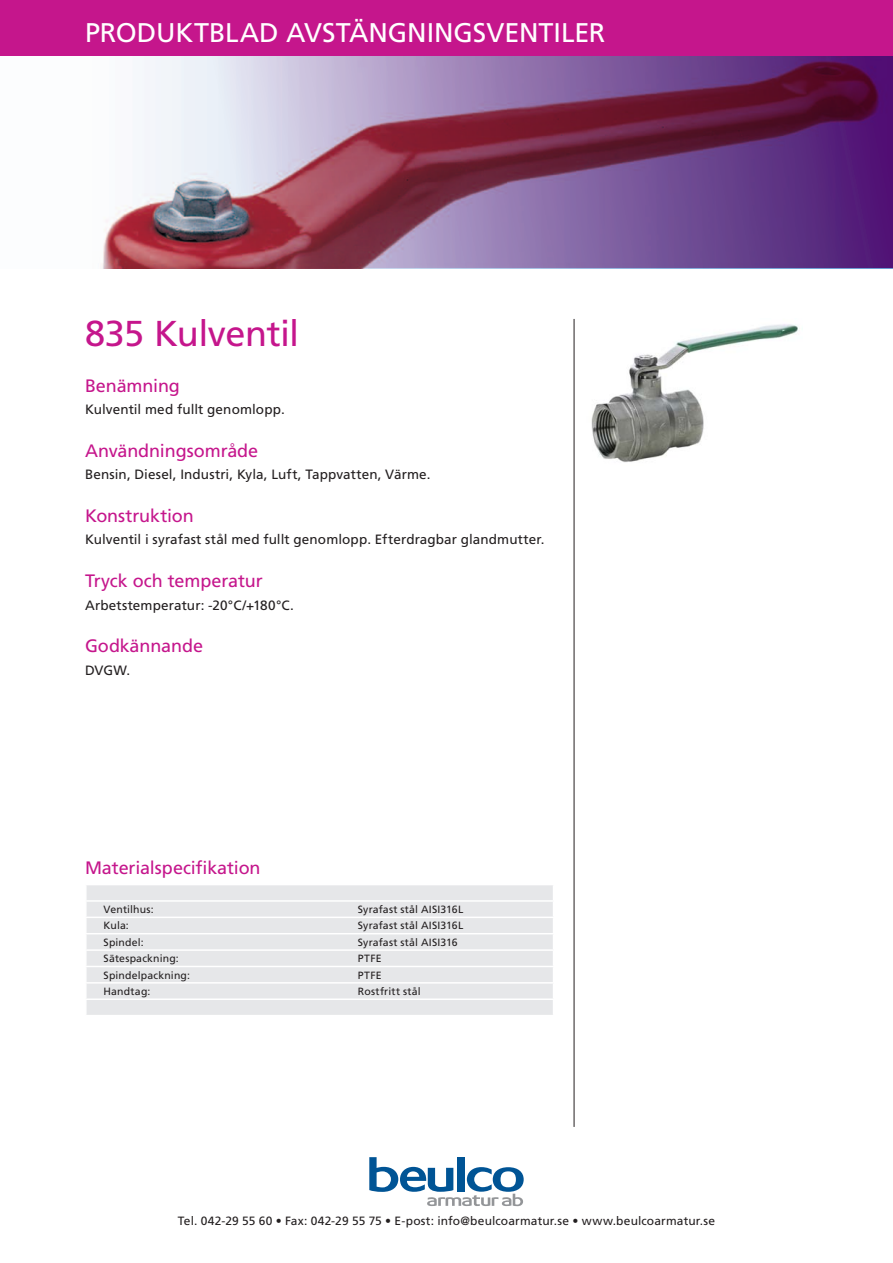
<style>
.page{position:relative;width:893px;height:1263px;background:#fff}
.page>*{position:absolute;margin:0;border:0;box-sizing:border-box;transform-origin:0 0}
.Artikelgrupp{font:36px "Frutiger LT Std";letter-spacing:-.015em;color:#c5168c}
.Produktgruppsrubrik{font:27px "Frutiger LT Std";color:#fff}
.Mellanrubrik{font:18px "Frutiger LT Std";letter-spacing:-.005em;color:#c5168c}
.Materialspecrubrik{font:18px "Frutiger LT Std";letter-spacing:-.01em;color:#c5168c}
.Brödtext{font:13.5px "Frutiger LT Std";letter-spacing:.01em;color:#231f20}
.Adresstext{font:12px "Frutiger LT Std";letter-spacing:.01em;color:#231f20}
.MaterialspecText{font:10.5px "Frutiger LT Std";letter-spacing:.02em;color:#231f20}
</style>
<div class="page">
<svg style="left:0;top:55px;width:893px;height:213px"></svg>
<div style="left:0;top:0;width:893px;height:55px;background:#c5168c"></div>
<svg style="left:369px;top:1157px;width:155px;height:49px"></svg>
<hr style="left:574px;top:319px;width:1px;height:808px;background:#231f20">
<div style="left:87px;top:885px;width:466px;height:130px;background:#e6e7e9"></div>
<hr style="left:85px;top:900px;width:469px;height:2px;background:#fff">
<hr style="left:85px;top:916px;width:469px;height:2px;background:#fff">
<hr style="left:85px;top:933px;width:469px;height:1px;background:#fff">
<hr style="left:85px;top:949px;width:469px;height:2px;background:#fff">
<hr style="left:85px;top:966px;width:469px;height:1px;background:#fff">
<hr style="left:85px;top:982px;width:469px;height:1px;background:#fff">
<hr style="left:85px;top:998px;width:469px;height:2px;background:#fff">
<svg style="left:86px;top:885px;width:1px;height:130px"></svg>
<img style="left:591px;top:324px;width:207px;height:139px">
<p class="Produktgruppsrubrik" style="left:85px;top:16px;width:491px">PRODUKTBLAD Avstängningsventiler</p>
<p class="Artikelgrupp" style="left:85px;top:312px;width:216px">835 Kulventil</p>
<p class="Mellanrubrik" style="left:85px;top:375px;width:96px">Benämning</p>
<p class="Brödtext" style="left:85px;top:402px;width:201px">Kulventil med fullt genomlopp.</p>
<p class="Mellanrubrik" style="left:85px;top:440px;width:175px">Användningsområde</p>
<p class="Brödtext" style="left:85px;top:467px;width:347px">Bensin, Diesel, I ndustri, Kyla, Luft, Tappvatten, Värme.</p>
<p class="Mellanrubrik" style="left:85px;top:505px;width:110px">Konstruktion</p>
<p class="Brödtext" style="left:85px;top:532px;width:461px">Kulventil i syrafast stål med fullt genomlopp. Efterdragbar glandmutter.</p>
<p class="Mellanrubrik" style="left:85px;top:570px;width:179px">Tryck och temperatur</p>
<p class="Brödtext" style="left:85px;top:597px;width:210px">Arbetstemperatur: -20°C/+180°C.</p>
<p class="Mellanrubrik" style="left:85px;top:636px;width:120px">Godkännande</p>
<p class="Brödtext" style="left:85px;top:662px;width:47px">DVG W.</p>
<p class="Materialspecrubrik" style="left:85px;top:857px;width:177px">Materialspecifikation</p>
<p class="MaterialspecText" style="left:104px;top:903px;width:52px">Ventilhus:</p>
<p class="MaterialspecText" style="left:358px;top:903px;width:107px">Syrafast stål AISI 316L</p>
<p class="MaterialspecText" style="left:104px;top:920px;width:27px">Kula:</p>
<p class="MaterialspecText" style="left:358px;top:920px;width:107px">Syrafast stål AISI 316L</p>
<p class="MaterialspecText" style="left:104px;top:936px;width:42px">Spindel:</p>
<p class="MaterialspecText" style="left:358px;top:936px;width:101px">Syrafast stål AISI 316</p>
<p class="MaterialspecText" style="left:104px;top:952px;width:77px">Sätespackning:</p>
<p class="MaterialspecText" style="left:358px;top:952px;width:25px">PTFE</p>
<p class="MaterialspecText" style="left:104px;top:969px;width:88px">Spindelpackning:</p>
<p class="MaterialspecText" style="left:358px;top:969px;width:25px">PTFE</p>
<p class="MaterialspecText" style="left:104px;top:985px;width:48px">Handtag:</p>
<p class="MaterialspecText" style="left:358px;top:985px;width:64px">Rostfritt stål</p>
<p class="Adresstext" style="left:178px;top:1214px;width:539px">Tel. 042-29 55 60 • Fax: 042-29 55 75 • E-post: info@beulcoarmatur.se • www.beulcoarmatur.se</p>
</div>
